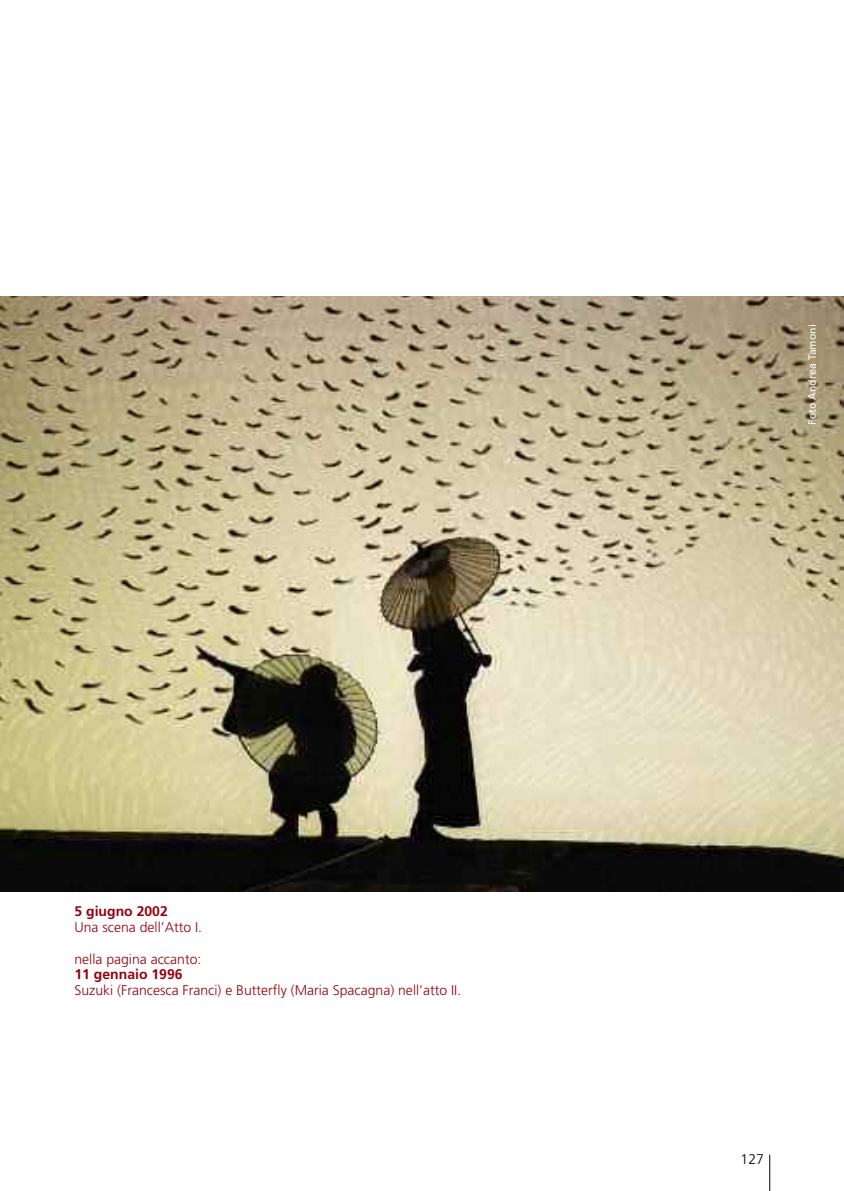
<style>
.page{position:relative;width:844px;height:1191px;background:#fff}
.page>*{position:absolute;margin:0;border:0;box-sizing:border-box;transform-origin:0 0}
.t1{font:300 14px "Frutiger";color:#96000e}
.t2{font:700 14px "Frutiger";color:#96000e}
.t3{font:300 14px "Frutiger";color:#000}
.t4{font:10.5px "Frutiger";color:#fff}
</style>
<div class="page">
<hr style="left:769px;top:1154px;width:1px;height:37px;background:#000">
<img style="left:0;top:296px;width:843px;height:595px">
<p class="t2" style="left:74px;top:906px;width:95px">5 giugno 2002</p>
<p class="t1" style="left:74px;top:921px;width:129px">Una scena dell’Atto I.</p>
<p class="t1" style="left:74px;top:953px;width:128px">nella pagina accanto:</p>
<p class="t2" style="left:74px;top:969px;width:110px">11 gennaio 1996</p>
<p class="t1" style="left:74px;top:984px;width:388px">Suzuki (Francesca Franci) e Butterfly (Maria Spacagna) nell’atto II.</p>
<p class="t4" style="left:807px;top:424px;width:102px;rotate:-90deg">Foto Andrea Tamoni</p>
<p class="t3" style="left:740px;top:1153px;width:25px">127</p>
</div>
